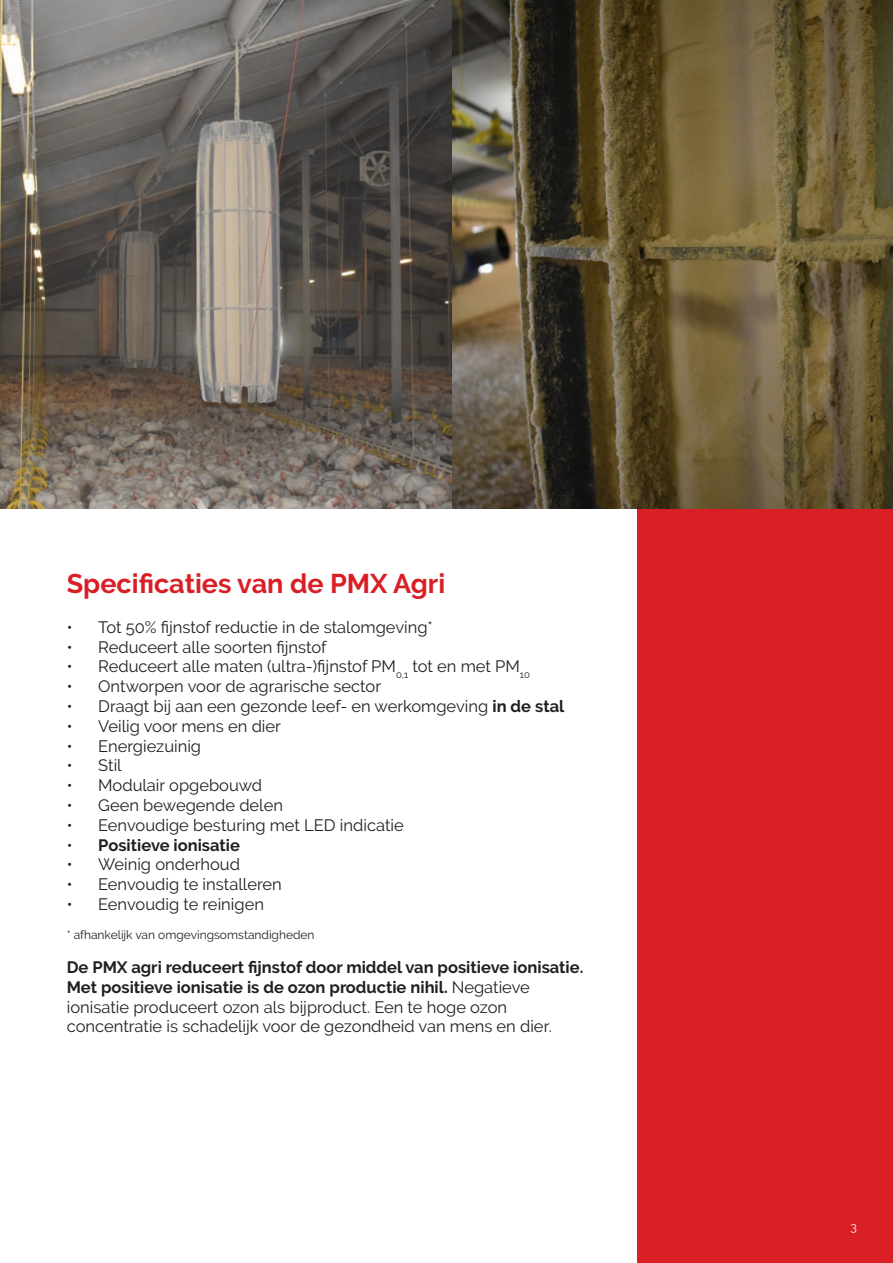
<style>
.page{position:relative;width:893px;height:1263px;background:#fff}
.page>*{position:absolute;margin:0;border:0;box-sizing:border-box;transform-origin:0 0}
.t1{font:700 27px "Raleway";color:#d91f26}
.t2{font:16.5px/19.8px "Raleway";color:#231f20}
.t3{font:700 16.5px "Raleway";color:#231f20}
.t4{font:12px "Raleway";color:#231f20}
.t5{font:12px "Raleway";color:#fff}
.s1{font-weight:700}
.s2{font-weight:400}
</style>
<div class="page">
<div style="left:638px;top:493px;width:255px;height:770px;background:#d91f26"></div>
<img style="left:0;top:0;width:893px;height:508px">
<p class="t1" style="left:67px;top:568px;width:380px">Specificaties van de PMX Agri</p>
<p class="t2" style="left:67px;top:617px;width:368px">• Tot 50% fijnstof reductie in de stalomgeving*</p>
<p class="t2" style="left:67px;top:637px;width:261px">• Reduceert alle soorten fijnstof</p>
<p class="t2" style="left:67px;top:656px;width:465px">• Reduceert alle maten (ultra-)fijnstof PM<sub>0,1</sub> tot en met PM<sub>10</sub></p>
<p class="t2" style="left:67px;top:676px;width:316px">• Ontworpen voor de agrarische sector</p>
<p class="t2" style="left:67px;top:696px;width:499px">• Draagt bij aan een gezonde leef- en werkomgeving <span class="s1">in de stal</span></p>
<p class="t2" style="left:67px;top:716px;width:216px">• Veilig voor mens en dier</p>
<p class="t2" style="left:67px;top:736px;width:136px">• Energiezuinig</p>
<p class="t2" style="left:67px;top:755px;width:57px">• Stil</p>
<p class="t2" style="left:67px;top:775px;width:197px">• Modulair opgebouwd</p>
<p class="t2" style="left:67px;top:795px;width:218px">• Geen bewegende delen</p>
<p class="t2" style="left:67px;top:815px;width:339px">• Eenvoudige besturing met LED indicatie</p>
<p class="t3" style="left:67px;top:835px;width:175px"><span class="s2">•</span> Positieve ionisatie</p>
<p class="t2" style="left:67px;top:854px;width:175px">• Weinig onderhoud</p>
<p class="t2" style="left:67px;top:874px;width:216px">• Eenvoudig te installeren</p>
<p class="t2" style="left:67px;top:894px;width:199px">• Eenvoudig te reinigen</p>
<p class="t4" style="left:67px;top:927px;width:249px">* afhankelijk van omgevingsomstandigheden</p>
<p class="t2" style="left:67px;top:957px;width:518px"><span class="s1">De PMX agri reduceert fijnstof door middel van positieve ionisatie.<br>Met positieve ionisatie is de ozon productie nihil.</span> Negatieve ionisatie produceert ozon als bijproduct. Een te hoge ozon concentratie is schadelijk voor de gezondheid van mens en dier.</p>
<p class="t5" style="left:850px;top:1219px;width:8px">3</p>
</div>
